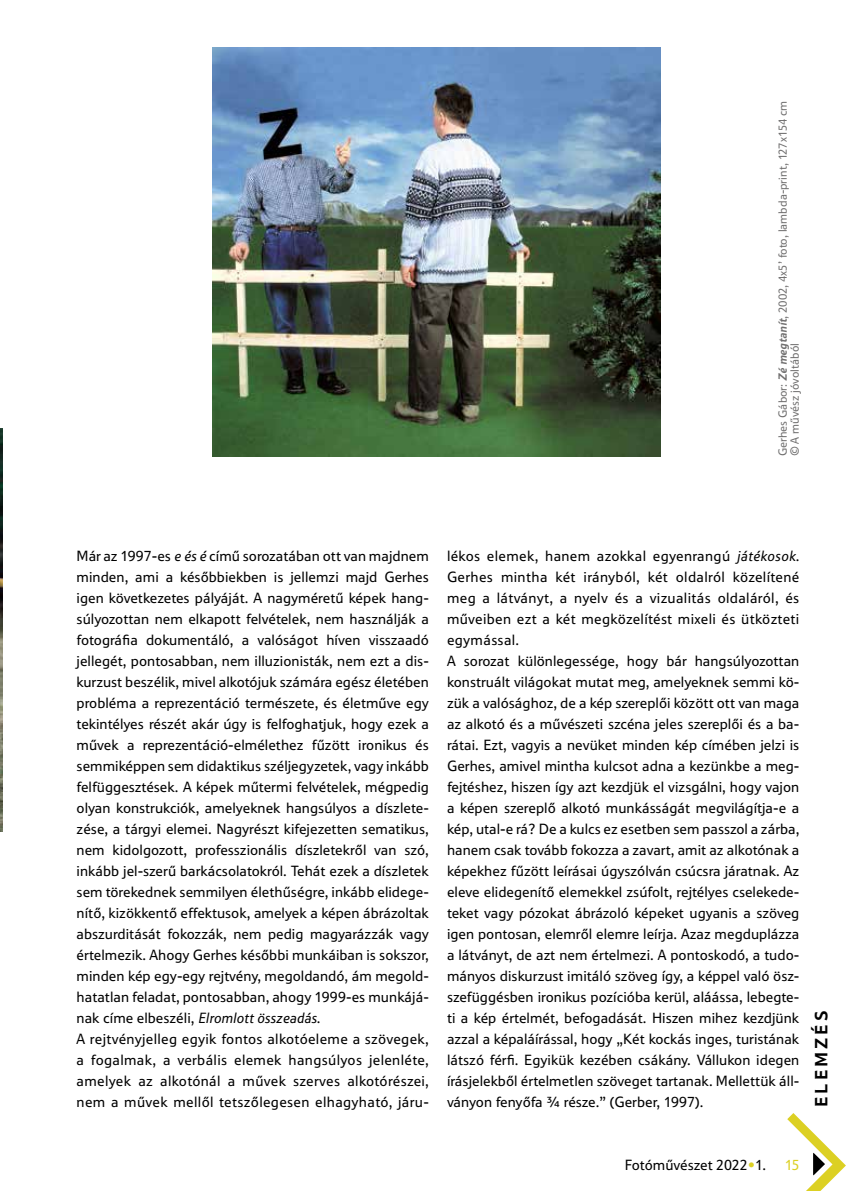
<style>
.page{position:relative;width:851px;height:1191px;background:#fff}
.page>*{position:absolute;margin:0;border:0;box-sizing:border-box;transform-origin:0 0}
.t1{font:700 18px "Tesco M";color:#000}
.t2{font:15px/21px "Tesco M";color:#000}
.t3{font:12px/12px "Tesco M";color:#706f6f}
.s1{font-weight:700;font-style:italic}
.s2{font-style:italic}
.s3{color:#dcd023}
</style>
<div class="page">
<svg style="left:787px;top:1113px;width:58px;height:78px"></svg>
<img style="left:0;top:428px;width:2px;height:403px">
<img style="left:212px;top:48px;width:448px;height:408px">
<p class="t3" style="left:776px;top:456px;width:357px;rotate:-90deg">Gerhes Gábor: <span class="s1">Zé megtanít</span>, 2002, 4x5’ foto, lambda-print, 127x154 cm © A művész jóvoltából</p>
<p class="t2" style="left:77px;top:545px;width:354px">Már az 1997-es <span class="s2">e és é</span> című sorozatában ott van majdnem minden, ami a későbbiekben is jellemzi majd Gerhes igen következetes pályáját. A nagyméretű képek hang&shy;súlyozottan nem elkapott felvételek, nem használják a fotográfia dokumentáló, a valóságot híven visszaadó jellegét, pontosabban, nem illuzionisták, nem ezt a dis&shy;kurzust beszélik, mivel alkotójuk számára egész életében probléma a reprezentáció természete, és életműve egy tekintélyes részét akár úgy is felfoghatjuk, hogy ezek a művek a reprezentáció-elmélethez fűzött ironikus és semmiképpen sem didaktikus széljegyzetek, vagy inkább felfüggesztések. A képek műtermi felvételek, mégpedig olyan konstrukciók, amelyeknek hangsúlyos a díszlete&shy;zése, a tárgyi elemei. Nagyrészt kifejezetten sematikus, nem kidolgozott, professzionális díszletekről van szó, inkább jel-szerű barkácsolatokról. Tehát ezek a díszletek sem törekednek semmilyen élethűségre, inkább elidege&shy;nítő, kizökkentő effektusok, amelyek a képen ábrázoltak abszurditását fokozzák, nem pedig magyarázzák vagy értelmezik. Ahogy Gerhes későbbi munkáiban is sokszor, minden kép egy-egy rejtvény, megoldandó, ám megold&shy;hatatlan feladat, pontosabban, ahogy 1999-es munkájá&shy;nak címe elbeszéli, <span class="s2">Elromlott összeadás</span>.<br>A rejtvényjelleg egyik fontos alkotóeleme a szövegek, a fogalmak, a verbális elemek hangsúlyos jelenléte, amelyek az alkotónál a művek szerves alkotórészei, nem a művek mellől tetszőlegesen elhagyható, járu-</p>
<p class="t2" style="left:447px;top:545px;width:354px">lékos elemek, hanem azokkal egyenrangú <span class="s2">játékosok</span>.<br>Gerhes mintha két irányból, két oldalról közelítené meg a látványt, a nyelv és a vizualitás oldaláról, és műveiben ezt a két megközelítést mixeli és ütközteti egymással.<br>A sorozat különlegessége, hogy bár hangsúlyozottan konstruált világokat mutat meg, amelyeknek semmi kö&shy;zük a valósághoz, de a kép szereplői között ott van maga az alkotó és a művészeti szcéna jeles szereplői és a ba&shy;rátai. Ezt, vagyis a nevüket minden kép címében jelzi is Gerhes, amivel mintha kulcsot adna a kezünkbe a meg&shy;fejtéshez, hiszen így azt kezdjük el vizsgálni, hogy vajon a képen szereplő alkotó munkásságát megvilágítja-e a kép, utal-e rá? De a kulcs ez esetben sem passzol a zárba, hanem csak tovább fokozza a zavart, amit az alkotónak a képekhez fűzött leírásai úgyszólván csúcsra járatnak. Az eleve elidegenítő elemekkel zsúfolt, rejtélyes cselekede&shy;teket vagy pózokat ábrázoló képeket ugyanis a szöveg igen pontosan, elemről elemre leírja. Azaz megduplázza a látványt, de azt nem értelmezi. A pontoskodó, a tudo&shy;mányos diskurzust imitáló szöveg így, a képpel való ös - szefüggésben ironikus pozícióba kerül, aláássa, lebegte&shy;ti a kép értelmét, befogadását. Hiszen mihez kezdjünk azzal a képaláírással, hogy „Két kockás inges, turistának látszó férfi. Egyikük kezében csákány. Vállukon idegen írásjelekből értelmetlen szöveget tartanak. Mellettük áll&shy;ványon fenyőfa ¾ része.” (Gerber, 1997).</p>
<p class="t1" style="left:810px;top:1107px;width:96px;rotate:-90deg">elemzés</p>
<p class="t2" style="left:624px;top:1154px;width:177px">Fotóművészet 2022<span class="s3">•</span>1. <span class="s3">15</span></p>
</div>
